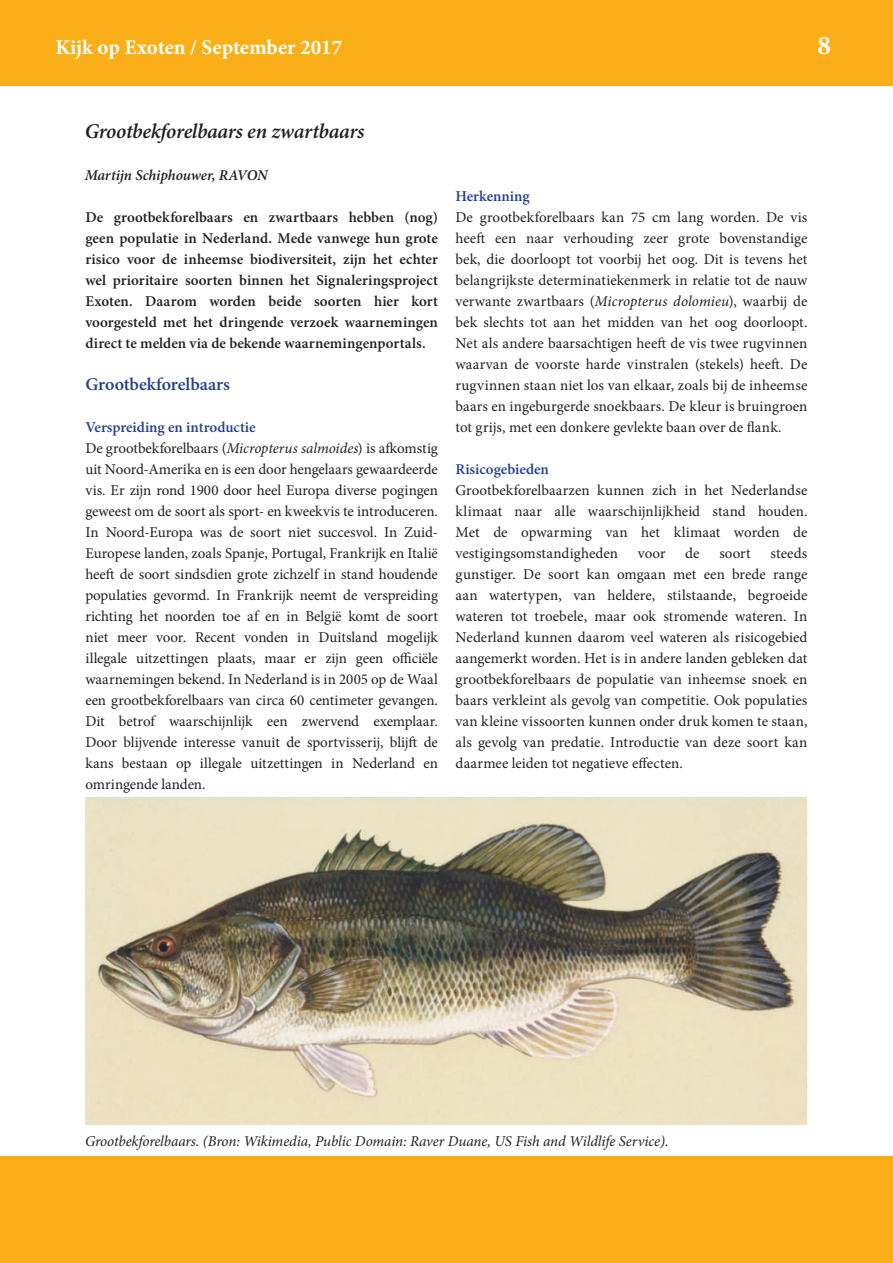
<style>
.page{position:relative;width:893px;height:1263px;background:#fff}
.page>*{position:absolute;margin:0;border:0;box-sizing:border-box;transform-origin:0 0}
.t1{font:700 27px "Minion Pro";color:#fff}
.t2{font:italic 600 21px "Minion Pro";letter-spacing:-.015em;color:#231f20}
.t3{font:700 21px "Minion Pro";letter-spacing:-.005em;color:#fff}
.t4{font:600 18px "Minion Pro";letter-spacing:-.005em;color:#253f8e}
.t5{font:15px/21px "Minion Pro";letter-spacing:-.005em;color:#231f20;text-align:justify}
.t6{font:600 15px/21px "Minion Pro";letter-spacing:.005em;color:#231f20;text-align:justify}
.t7{font:italic 15px "Minion Pro";letter-spacing:-.01em;color:#231f20}
.t8{font:italic 600 15px "Minion Pro";letter-spacing:-.01em;color:#231f20}
.t9{font:600 15px "Minion Pro";color:#253f8e}
.s1{font-weight:600;color:#253f8e}
.s2{font-style:italic}
</style>
<div class="page">
<div style="left:0;top:0;width:893px;height:85px;background:#faaf18"></div>
<div style="left:0;top:1157px;width:892px;height:106px;background:#faaf18"></div>
<hr style="left:892px;top:1157px;width:1px;height:106px;background:#faaf18">
<img style="left:85px;top:797px;width:723px;height:327px">
<h2 class="t3" style="left:55px;top:32px;width:288px">Kijk op Exoten / September 2017</h2>
<h1 class="t1" style="left:817px;top:26px;width:15px">8</h1>
<h2 class="t2" style="left:85px;top:117px;width:281px">Grootbekforelbaars en zwartbaars</h2>
<p class="t8" style="left:85px;top:165px;width:185px">Martijn Schiphouwer, RAVON</p>
<p class="t6" style="left:85px;top:207px;width:354px">De grootbekforelbaars en zwartbaars hebben (nog) geen populatie in Nederland. Mede vanwege hun grote risico voor de inheemse biodiversiteit, zijn het echter wel prioritaire soorten binnen het Signaleringsproject Exoten. Daarom worden beide soorten hier kort voorgesteld met het dringende verzoek waarnemingen direct te melden via de bekende waarnemingenportals.</p>
<p class="t4" style="left:85px;top:372px;width:146px">Grootbekforelbaars</p>
<p class="t5" style="left:85px;top:417px;width:354px;text-align:left"><span class="s1">Verspreiding en introductie<br></span>De grootbekforelbaars (<span class="s2">Micropterus salmoides</span>) is afkomstig uit Noord-Amerika en is een door hengelaars gewaardeerde vis. Er zijn rond 1900 door heel Europa diverse pogingen geweest om de soort als sport- en kweekvis te introduceren.<br>In Noord-Europa was de soort niet succesvol. In Zuid-Europese landen, zoals Spanje, Portugal, Frankrijk en Italië heeft de soort sindsdien grote zichzelf in stand houdende populaties gevormd. In Frankrijk neemt de verspreiding richting het noorden toe af en in België komt de soort niet meer voor. Recent vonden in Duitsland mogelijk illegale uitzettingen plaats, maar er zijn geen officiële waarnemingen bekend. In Nederland is in 2005 op de Waal een grootbekforelbaars van circa 60 centimeter gevangen.<br>Dit betrof waarschijnlijk een zwervend exemplaar.<br>Door blijvende interesse vanuit de sportvisserij, blijft de kans bestaan op illegale uitzettingen in Nederland en omringende landen.</p>
<p class="t9" style="left:455px;top:186px;width:76px">Herkenning</p>
<p class="t5" style="left:455px;top:207px;width:353px">De grootbekforelbaars kan 75 cm lang worden. De vis heeft een naar verhouding zeer grote bovenstandige bek, die doorloopt tot voorbij het oog. Dit is tevens het belangrijkste determinatiekenmerk in relatie tot de nauw verwante zwartbaars (<span class="s2">Micropterus dolomieu</span>), waarbij de bek slechts tot aan het midden van het oog doorloopt.<br>Net als andere baarsachtigen heeft de vis twee rugvinnen waarvan de voorste harde vinstralen (stekels) heeft. De rugvinnen staan niet los van elkaar, zoals bij de inheemse baars en ingeburgerde snoekbaars. De kleur is bruingroen tot grijs, met een donkere gevlekte baan over de flank.</p>
<p class="t9" style="left:456px;top:459px;width:95px">Risicogebieden</p>
<p class="t5" style="left:456px;top:480px;width:353px">Grootbekforelbaarzen kunnen zich in het Nederlandse klimaat naar alle waarschijnlijkheid stand houden.<br>Met de opwarming van het klimaat worden de vestigingsomstandigheden</p>
<p class="t5" style="left:456px;top:543px;width:353px;text-indent:315px">steeds gunstiger. De soort kan omgaan met een brede range aan watertypen, van heldere, stilstaande, begroeide wateren tot troebele, maar ook stromende wateren. In Nederland kunnen daarom veel wateren als risicogebied aangemerkt worden. Het is in andere landen gebleken dat grootbekforelbaars de populatie van inheemse snoek en baars verkleint als gevolg van competitie. Ook populaties van kleine vissoorten kunnen onder druk komen te staan, als gevolg van predatie. Introductie van deze soort kan daarmee leiden tot negatieve effecten.</p>
<p class="t5" style="left:638px;top:543px;width:29px">voor</p>
<p class="t5" style="left:685px;top:543px;width:16px">de</p>
<p class="t5" style="left:719px;top:543px;width:33px">soort</p>
<p class="t7" style="left:85px;top:1131px;width:585px">Grootbekforelbaars. (Bron: Wikimedia, Public Domain: Raver Duane, US Fish and Wildlife Service).</p>
</div>
